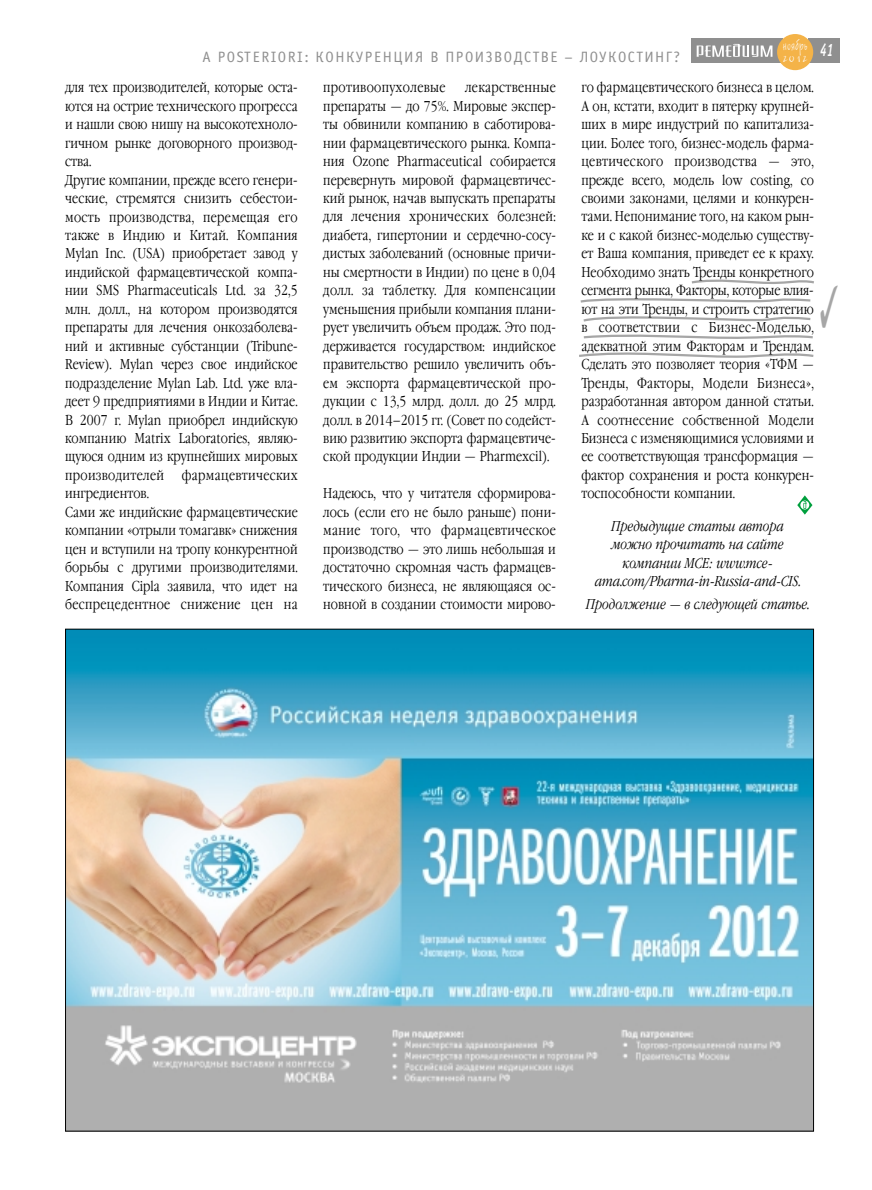
<style>
.page{position:relative;width:872px;height:1190px;background:#fff}
.page>*{position:absolute;margin:0;border:0;box-sizing:border-box;transform-origin:0 0}
.t1{font:italic 700 18px "Officina Sans C";color:#fff;scale:.65 1}
.t2{font:15px "Officina Sans C";letter-spacing:.1em;color:#8f8f8f}
.t3{font:300 14.25px/18.5px "Garamond Narrow C";letter-spacing:.005em;color:#000;text-align:justify}
.t4{font:italic 300 14.25px/18.5px "Garamond Narrow C";color:#000;text-align:center}
.t5{font:300 14.25px "Garamond Narrow C";letter-spacing:.025em;color:#000}
.t6{font:12px "Jakob C";letter-spacing:.115em;color:#fff;scale:.59 1}
.t7{font:7.8px "Jakob C";color:#fff}
</style>
<div class="page">
<svg style="left:579px;top:352px;width:235px;height:6px"></svg>
<div style="left:807px;top:39px;width:32px;height:24px;background:#8f8f8f"></div>
<div style="left:691px;top:39px;width:92px;height:24px;background:#8f8f8f"></div>
<svg style="left:696px;top:44px;width:76px;height:13px"></svg>
<div style="left:777px;top:34px;width:36px;height:36px;background:#f4b348;border-radius:50%"></div>
<img style="left:67px;top:631px;width:744px;height:498px">
<svg style="left:797px;top:495px;width:15px;height:19px"></svg>
<svg style="left:580px;top:279px;width:234px;height:60px"></svg>
<p class="t2" style="left:202px;top:52px;width:479px">A POSTERIORI: КОНКУРЕНЦИЯ В ПРОИЗВОДСТВЕ – ЛОУКОСТИНГ?</p>
<p class="t6" style="left:783px;top:41px;width:42px">ноябрь</p>
<p class="t7" style="left:783px;top:56px;width:25px">2012</p>
<p class="t1" style="left:820px;top:44px;width:21px">41</p>
<p class="t3" style="left:65px;top:80px;width:234px;text-align:left">для тех производителей, которые оста&shy;ются на острие технического прогресса и нашли свою нишу на высокотехноло&shy;гичном рынке договорного производ&shy;ства.<br>Другие компании, прежде всего генери&shy;ческие, стремятся снизить себестои&shy;мость производства, перемещая его также в Индию и Китай. Компания Mylan Inc. (USA) приобретает завод у индийской фармацевтической компа&shy;нии SMS Pharmaceuticals Ltd. за 32,5 млн. долл., на котором производятся препараты для лечения онкозаболева&shy;ний и активные субстанции (Tribune-Review). Mylan через свое индийское подразделение Mylan Lab. Ltd. уже вла&shy;деет 9 предприятиями в Индии и Китае.<br>В 2007 г. Mylan приобрел индийскую компанию Matrix Laboratories, являю&shy;щуюся одним из крупнейших мировых производителей фармацевтических ингредиентов.<br>Сами же индийские фармацевтические компании «отрыли томагавк» снижения цен и вступили на тропу конкурентной борьбы с другими производителями.<br>Компания Cipla заявила, что идет на беспрецедентное снижение цен на</p>
<p class="t5" style="left:323px;top:82px;width:124px">противоопухолевые</p>
<p class="t3" style="left:323px;top:80px;width:234px;text-indent:142px">лекарственные препараты — до 75%. Мировые экспер&shy;ты обвинили компанию в саботирова&shy;нии фармацевтического рынка. Компа&shy;ния Ozone Pharmaceutical собирается перевернуть мировой фармацевтичес&shy;кий рынок, начав выпускать препараты для лечения хронических болезней: диабета, гипертонии и сердечно-сосу&shy;дистых заболеваний (основные причи&shy;ны смертности в Индии) по цене в 0,04 долл. за таблетку. Для компенсации уменьшения прибыли компания плани&shy;рует увеличить объем продаж. Это под&shy;держивается государством: индийское правительство решило увеличить объ&shy;ем экспорта фармацевтической про&shy;дукции с 13,5 млрд. долл. до 25 млрд. долл. в 2014–2015 гг. (Совет по содейст&shy;вию развитию экспорта фармацевтиче&shy;ской продукции Индии — Pharmexcil).</p>
<p class="t3" style="left:323px;top:486px;width:234px">Надеюсь, что у читателя сформирова&shy;лось (если его не было раньше) пони&shy;мание того, что фармацевтическое производство — это лишь небольшая и достаточно скромная часть фармацев&shy;тического бизнеса, не являющаяся ос&shy;новной в создании стоимости мирово-</p>
<p class="t3" style="left:581px;top:80px;width:234px">го фармацевтического бизнеса в целом.<br>А он, кстати, входит в пятерку крупней&shy;ших в мире индустрий по капитализа&shy;ции. Более того, бизнес-модель фарма&shy;цевтического производства — это, прежде всего, модель low costing, со своими законами, целями и конкурен&shy;тами. Непонимание того, на каком рын&shy;ке и с какой бизнес-моделью существу&shy;ет Ваша компания, приведет ее к краху.<br>Необходимо знать Тренды конкретного сегмента рынка, Факторы, которые влия&shy;ют на эти Тренды, и строить стратегию в соответствии с Бизнес-Моделью, адекватной этим Факторам и Трендам.<br>Сделать это позволяет теория «ТФМ — Тренды, Факторы, Модели Бизнеса», разработанная автором данной статьи.<br>А соотнесение собственной Модели Бизнеса с изменяющимися условиями и ее соответствующая трансформация — фактор сохранения и роста конкурен&shy;тоспособности компании.</p>
<p class="t4" style="left:595px;top:518px;width:207px">Предыдущие статьи автора можно прочитать на сайте компании MCE: www.mce&shy;ama.com/Pharma-in-Russia-and-CIS.</p>
<p class="t4" style="left:586px;top:597px;width:224px">Продолжение — в следующей статье.</p>
</div>
